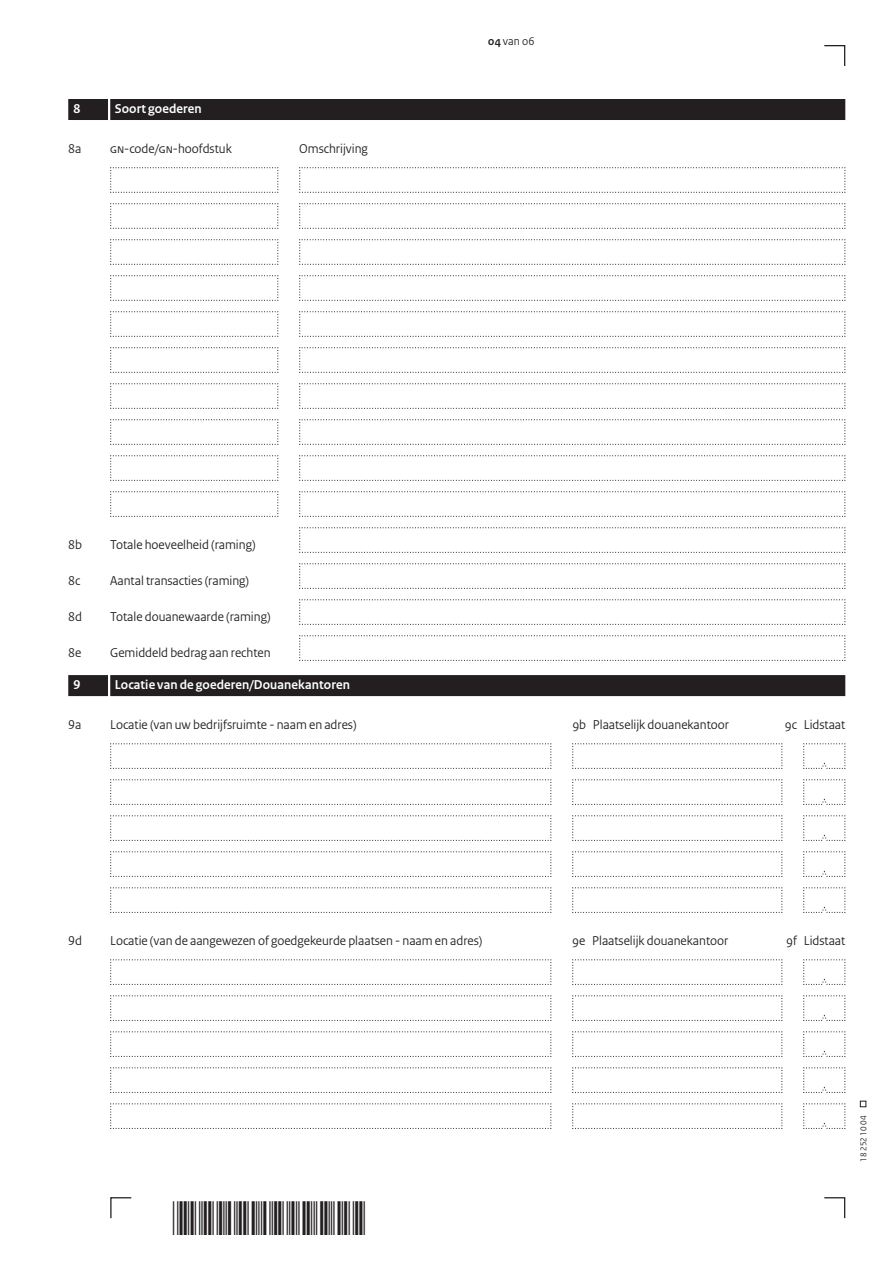
<style>
.page{position:relative;width:893px;height:1263px;background:#fff}
.page>*{position:absolute;margin:0;border:0;box-sizing:border-box;transform-origin:0 0}
.t1{font:13.5px "Rijksoverheid Sans Heading";color:#231f20}
.t2{font:700 13.5px "Rijksoverheid Sans Heading";letter-spacing:.01em;color:#fff}
.t3{font:12px "Rijksoverheid Sans Heading";color:#231f20}
.t4{font:9px "Rijksoverheid Sans Heading";color:#231f20}
.s1{font-weight:700}
</style>
<div class="page">
<svg style="left:824px;top:1197px;width:22px;height:22px"></svg>
<svg style="left:110px;top:1197px;width:22px;height:22px"></svg>
<svg style="left:860px;top:1101px;width:6px;height:6px"></svg>
<svg style="left:824px;top:45px;width:22px;height:21px"></svg>
<div style="left:110px;top:99px;width:735px;height:21px;background:#231f20"></div>
<div style="left:68px;top:99px;width:40px;height:21px;background:#231f20"></div>
<div style="left:110px;top:675px;width:735px;height:21px;background:#231f20"></div>
<div style="left:68px;top:675px;width:40px;height:21px;background:#231f20"></div>
<svg style="left:110px;top:167px;width:169px;height:26px"></svg>
<svg style="left:299px;top:167px;width:547px;height:26px"></svg>
<svg style="left:110px;top:203px;width:169px;height:26px"></svg>
<svg style="left:299px;top:203px;width:547px;height:26px"></svg>
<svg style="left:110px;top:239px;width:169px;height:26px"></svg>
<svg style="left:299px;top:239px;width:547px;height:26px"></svg>
<svg style="left:110px;top:275px;width:169px;height:26px"></svg>
<svg style="left:299px;top:275px;width:547px;height:26px"></svg>
<svg style="left:110px;top:311px;width:169px;height:26px"></svg>
<svg style="left:299px;top:311px;width:547px;height:26px"></svg>
<svg style="left:110px;top:347px;width:169px;height:26px"></svg>
<svg style="left:299px;top:347px;width:547px;height:26px"></svg>
<svg style="left:110px;top:383px;width:169px;height:26px"></svg>
<svg style="left:299px;top:383px;width:547px;height:26px"></svg>
<svg style="left:110px;top:419px;width:169px;height:26px"></svg>
<svg style="left:299px;top:419px;width:547px;height:26px"></svg>
<svg style="left:110px;top:455px;width:169px;height:26px"></svg>
<svg style="left:299px;top:455px;width:547px;height:26px"></svg>
<svg style="left:110px;top:491px;width:169px;height:26px"></svg>
<svg style="left:299px;top:491px;width:547px;height:26px"></svg>
<svg style="left:299px;top:527px;width:547px;height:26px"></svg>
<svg style="left:299px;top:563px;width:547px;height:26px"></svg>
<svg style="left:299px;top:599px;width:547px;height:26px"></svg>
<svg style="left:299px;top:635px;width:547px;height:26px"></svg>
<svg style="left:110px;top:743px;width:442px;height:26px"></svg>
<svg style="left:572px;top:743px;width:211px;height:26px"></svg>
<svg style="left:803px;top:743px;width:43px;height:26px"></svg>
<svg style="left:110px;top:779px;width:442px;height:26px"></svg>
<svg style="left:572px;top:779px;width:211px;height:26px"></svg>
<svg style="left:803px;top:779px;width:43px;height:26px"></svg>
<svg style="left:110px;top:815px;width:442px;height:26px"></svg>
<svg style="left:572px;top:815px;width:211px;height:26px"></svg>
<svg style="left:803px;top:815px;width:43px;height:26px"></svg>
<svg style="left:110px;top:851px;width:442px;height:26px"></svg>
<svg style="left:572px;top:851px;width:211px;height:26px"></svg>
<svg style="left:803px;top:851px;width:43px;height:26px"></svg>
<svg style="left:110px;top:887px;width:442px;height:26px"></svg>
<svg style="left:572px;top:887px;width:211px;height:26px"></svg>
<svg style="left:803px;top:887px;width:43px;height:26px"></svg>
<svg style="left:110px;top:959px;width:442px;height:26px"></svg>
<svg style="left:572px;top:959px;width:211px;height:26px"></svg>
<svg style="left:803px;top:959px;width:43px;height:26px"></svg>
<svg style="left:110px;top:995px;width:442px;height:26px"></svg>
<svg style="left:572px;top:995px;width:211px;height:26px"></svg>
<svg style="left:803px;top:995px;width:43px;height:26px"></svg>
<svg style="left:110px;top:1031px;width:442px;height:26px"></svg>
<svg style="left:572px;top:1031px;width:211px;height:26px"></svg>
<svg style="left:803px;top:1031px;width:43px;height:26px"></svg>
<svg style="left:110px;top:1067px;width:442px;height:26px"></svg>
<svg style="left:572px;top:1067px;width:211px;height:26px"></svg>
<svg style="left:803px;top:1067px;width:43px;height:26px"></svg>
<svg style="left:110px;top:1103px;width:442px;height:26px"></svg>
<svg style="left:572px;top:1103px;width:211px;height:26px"></svg>
<svg style="left:803px;top:1103px;width:43px;height:26px"></svg>
<p class="t2" style="left:74px;top:101px;width:8px">8</p>
<p class="t2" style="left:115px;top:101px;width:89px">Soort goederen</p>
<p class="t1" style="left:68px;top:141px;width:15px">8a</p>
<p class="t1" style="left:110px;top:141px;width:123px">GN-code/GN-hoofdstuk</p>
<p class="t1" style="left:299px;top:141px;width:70px">Omschrijving</p>
<p class="t3" style="left:488px;top:34px;width:48px"><span class="s1">04</span> van 06</p>
<p class="t1" style="left:68px;top:537px;width:15px">8b</p>
<p class="t1" style="left:110px;top:537px;width:147px">Totale hoeveelheid (raming)</p>
<p class="t1" style="left:68px;top:573px;width:14px">8c</p>
<p class="t1" style="left:110px;top:573px;width:140px">Aantal transacties (raming)</p>
<p class="t1" style="left:68px;top:609px;width:15px">8d</p>
<p class="t1" style="left:110px;top:609px;width:162px">Totale douanewaarde (raming)</p>
<p class="t1" style="left:68px;top:645px;width:15px">8e</p>
<p class="t1" style="left:110px;top:645px;width:162px">Gemiddeld bedrag aan rechten</p>
<p class="t2" style="left:74px;top:677px;width:8px">9</p>
<p class="t2" style="left:115px;top:677px;width:237px">Locatie van de goederen/Douanekantoren</p>
<p class="t1" style="left:68px;top:717px;width:15px">9a</p>
<p class="t1" style="left:110px;top:717px;width:248px">Locatie (van uw bedrijfsruimte - naam en adres)</p>
<p class="t1" style="left:572px;top:717px;width:158px">9b Plaatselijk douanekantoor</p>
<p class="t1" style="left:785px;top:717px;width:62px">9c Lidstaat</p>
<p class="t1" style="left:68px;top:933px;width:15px">9d</p>
<p class="t1" style="left:110px;top:933px;width:374px">Locatie (van de aangewezen of goedgekeurde plaatsen - naam en adres)</p>
<p class="t1" style="left:572px;top:933px;width:158px">9e Plaatselijk douanekantoor</p>
<p class="t1" style="left:786px;top:933px;width:61px">9f Lidstaat</p>
<p class="t4" style="left:858px;top:1161px;width:47px;rotate:-90deg">18 252 10 04</p>
</div>
